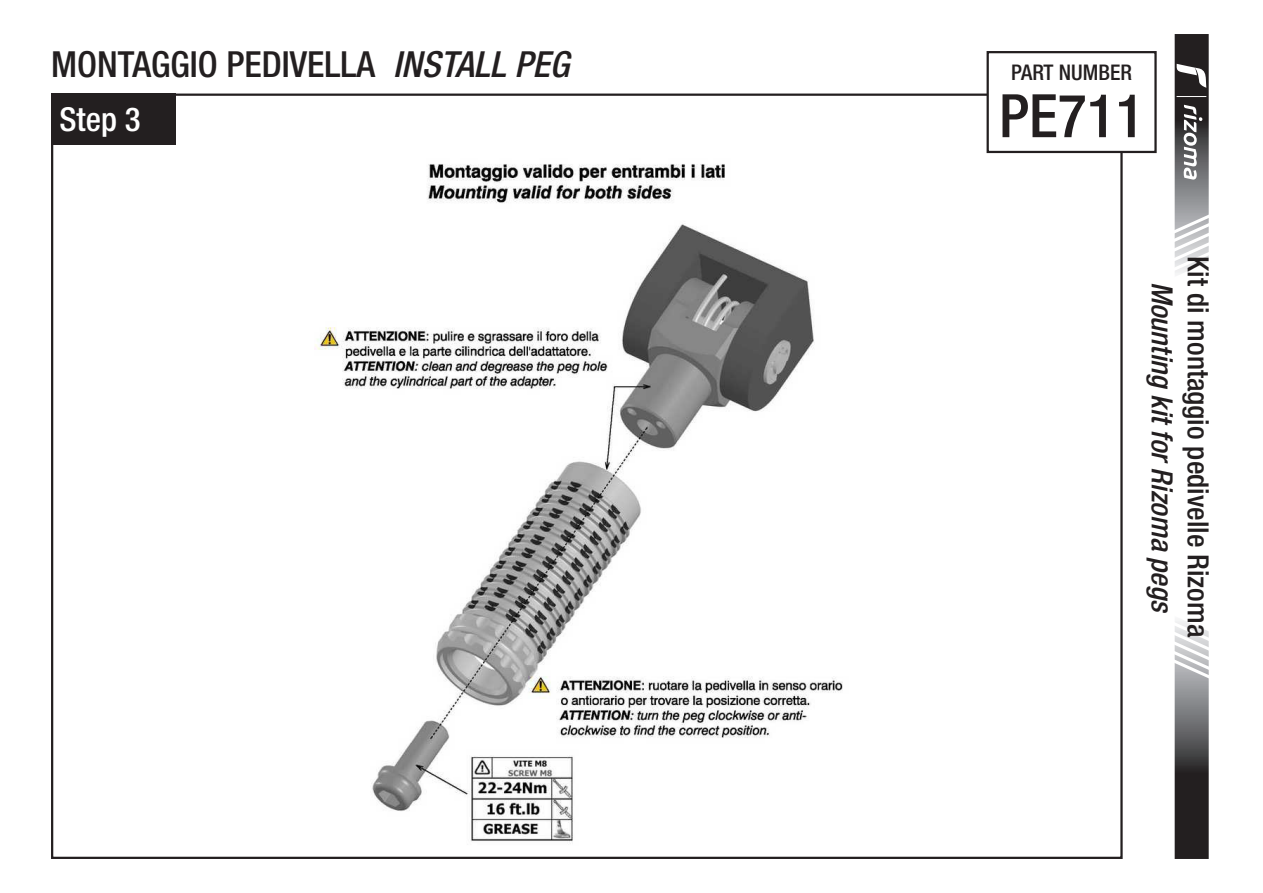
<style>
.page{position:relative;width:1263px;height:893px;background:#fff}
.page>*{position:absolute;margin:0;border:0;box-sizing:border-box;transform-origin:0 0}
.t1{font:500 condensed 60px "Helvetica Neue LT Std";color:#231f20}
.t2{font:500 condensed 36px "Helvetica Neue LT Std";color:#231f20}
.t3{font:500 condensed 33px "Helvetica Neue LT Std";color:#fff}
.t4{font:500 condensed 29.4px "Helvetica Neue LT Std";color:#231f20}
.t5{font:italic 500 condensed 29.4px "Helvetica Neue LT Std";color:#231f20}
.t6{font:500 condensed 21.6px "Helvetica Neue LT Std";color:#231f20}
.s1{font-style:italic}
</style>
<div class="page">
<img style="left:314px;top:164px;width:529px;height:678px">
<div style="left:51px;top:94px;width:124px;height:51px;background:#231f20"></div>
<svg style="left:1174px;top:620px;width:35px;height:239px;background:#706f70"></svg>
<svg style="left:1174px;top:34px;width:35px;height:240px"></svg>
<div style="left:986px;top:51px;width:171px;height:102px;border:2px solid #231f20"></div>
<p class="t2" style="left:51px;top:42px;width:519px">MONTAGGIO PEDIVELLA <span class="s1">INSTALL PEG</span></p>
<p class="t3" style="left:60px;top:99px;width:83px">Step 3</p>
<p class="t6" style="left:1011px;top:59px;width:122px">PART NUMBER</p>
<h1 class="t1" style="left:999px;top:80px;width:147px">PE711</h1>
<p class="t5" style="left:1180px;top:282px;width:333px;rotate:90deg">Mounting kit for Rizoma pegs</p>
<p class="t4" style="left:1216px;top:256px;width:383px;rotate:90deg">Kit di montaggio pedivelle Rizoma</p>
</div>
